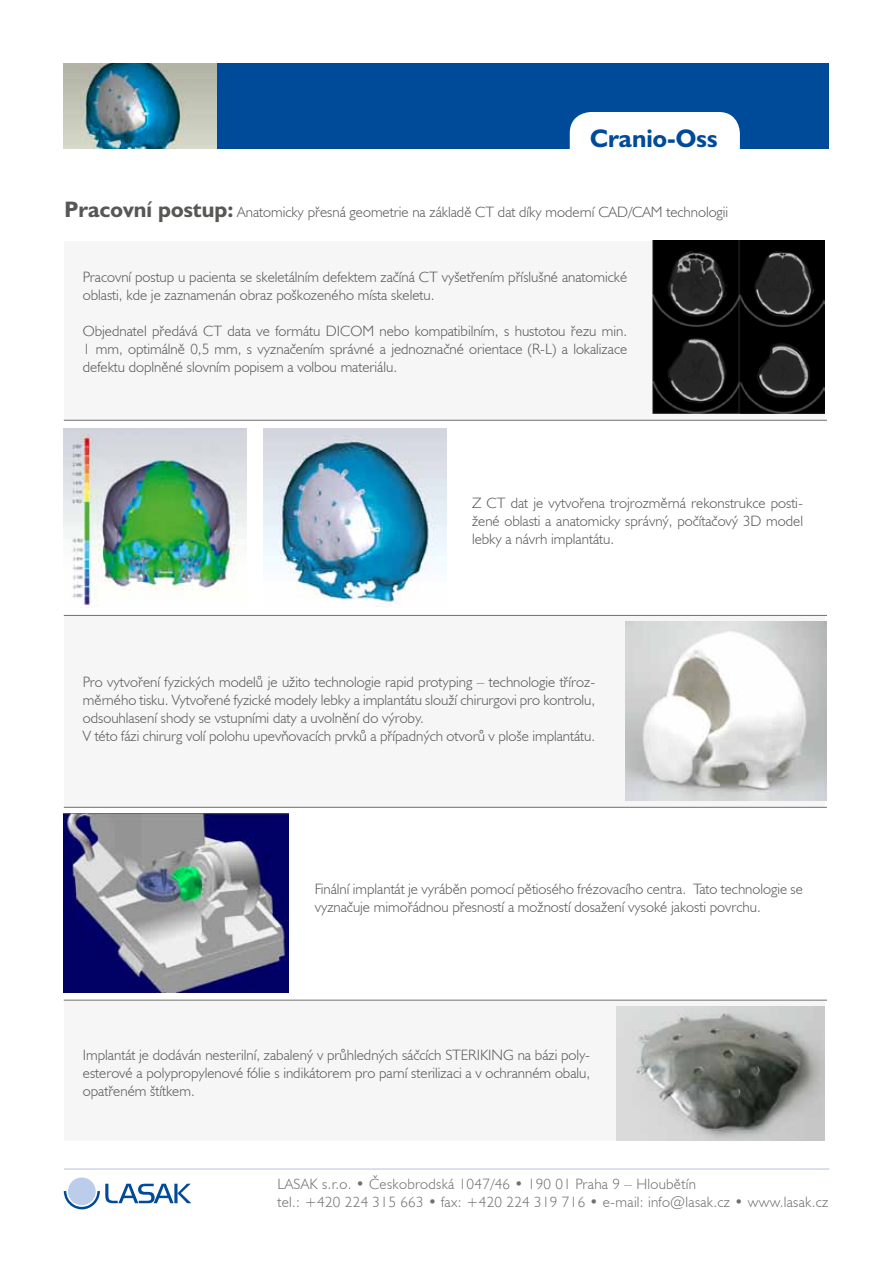
<style>
.page{position:relative;width:893px;height:1263px;background:#fff}
.page>*{position:absolute;margin:0;border:0;box-sizing:border-box;transform-origin:0 0}
.t1{font:700 25.5px "Humanst 521 Bold BT";color:#004a9a}
.t2{font:15px/18px "Humanst 521 Lt BTCE Light";color:#575756}
.t3{font:15px/18px "Humanst 521 Lt BTCE Light";letter-spacing:.02em;color:#706f6f}
.s1{font-family:"Humanst 521 Bold BT";font-weight:700;font-size:22.5px}
</style>
<div class="page">
<div style="left:65px;top:241px;width:760px;height:179px;background:#f6f6f6"></div>
<div style="left:65px;top:615px;width:760px;height:192px;background:#f6f6f6"></div>
<div style="left:65px;top:1000px;width:760px;height:141px;background:#f6f6f6"></div>
<div style="left:64px;top:64px;width:765px;height:85px;background:#004a9a"></div>
<div style="left:570px;top:112px;width:170px;height:74px;background:#fff;border-radius:21px"></div>
<hr style="left:64px;top:1169px;width:765px;height:1px;background:#bac1e1">
<img style="left:652px;top:241px;width:173px;height:173px">
<img style="left:64px;top:428px;width:183px;height:178px">
<img style="left:626px;top:622px;width:201px;height:178px">
<img style="left:616px;top:1006px;width:209px;height:135px">
<img style="left:64px;top:814px;width:225px;height:179px">
<img style="left:64px;top:64px;width:152px;height:85px">
<img style="left:264px;top:428px;width:182px;height:176px">
<svg style="left:64px;top:1177px;width:127px;height:32px"></svg>
<hr style="left:64px;top:420px;width:763px;height:1px;background:#706f6f">
<hr style="left:64px;top:615px;width:763px;height:1px;background:#706f6f">
<hr style="left:64px;top:807px;width:763px;height:1px;background:#706f6f">
<hr style="left:64px;top:1000px;width:763px;height:1px;background:#706f6f">
<h1 class="t1" style="left:590px;top:122px;width:129px">Cranio-Oss</h1>
<p class="t2" style="left:65px;top:202px;width:665px"><span class="s1">Pracovní postup:</span> Anatomicky přesná geometrie na základě CT dat díky moderní CAD/CAM technologii</p>
<p class="t2" style="left:83px;top:267px;width:546px">Pracovní postup u pacienta se skeletálním defektem začíná CT vyšetřením příslušné anatomické oblasti, kde je zaznamenán obraz poškozeného místa skeletu.</p>
<p class="t2" style="left:83px;top:321px;width:546px;text-align:justify">Objednatel předává CT data ve formátu DICOM nebo kompatibilním, s hustotou řezu min.<br>1 mm, optimálně 0,5 mm, s vyznačením správné a jednoznačné orientace (R-L) a lokalizace defektu doplněné slovním popisem a volbou materiálu.</p>
<p class="t2" style="left:472px;top:493px;width:332px;text-align:justify">Z CT dat je vytvořena trojrozměrná rekonstrukce posti&shy;žené oblasti a anatomicky správný, počítačový 3D model lebky a návrh implantátu.</p>
<p class="t2" style="left:83px;top:672px;width:514px">Pro vytvoření fyzických modelů je užito technologie rapid protyping – technologie tříroz&shy;měrného tisku. Vytvořené fyzické modely lebky a implantátu slouží chirurgovi pro kontrolu, odsouhlasení shody se vstupními daty a uvolnění do výroby.<br>V této fázi chirurg volí polohu upevňovacích prvků a případných otvorů v ploše implantátu.</p>
<p class="t2" style="left:315px;top:879px;width:490px">Finální implantát je vyráběn pomocí pětiosého frézovacího centra. Tato technologie se vyznačuje mimořádnou přesností a možností dosažení vysoké jakosti povrchu.</p>
<p class="t2" style="left:83px;top:1045px;width:509px;text-align:justify">Implantát je dodáván nesterilní, zabalený v průhledných sáčcích STERIKING na bázi poly&shy;esterové a polypropylenové fólie s indikátorem pro parní sterilizaci a v ochranném obalu, opatřeném štítkem.</p>
<p class="t3" style="left:277px;top:1175px;width:552px">LASAK s.r.o. • Českobrodská 1047/46 • 190 01 Praha 9 – Hloubětín<br>tel.: +420 224 315 663 • fax: +420 224 319 716 • e-mail: info@lasak.cz • www.lasak.cz</p>
</div>
